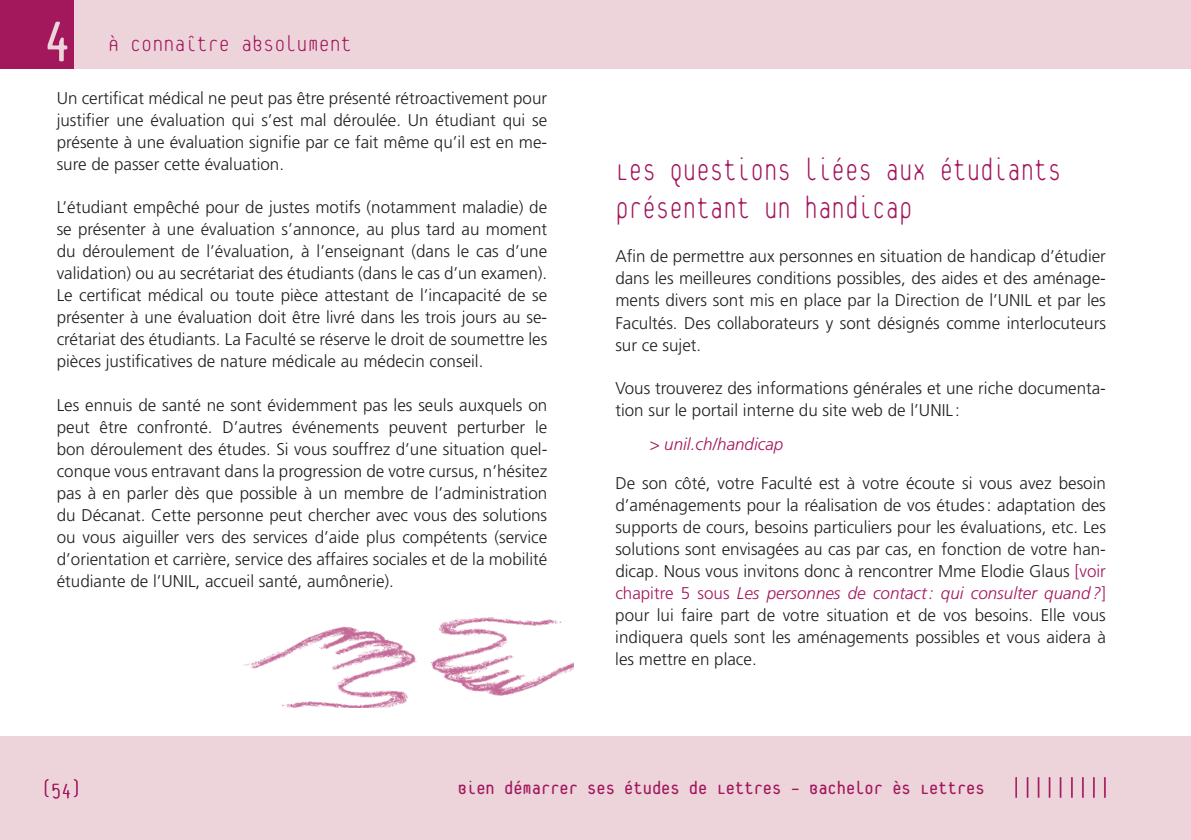
<style>
.page{position:relative;width:1191px;height:840px;background:#fff}
.page>*{position:absolute;margin:0;border:0;box-sizing:border-box;transform-origin:0 0}
.t1{font:60px "Platelet";color:#ecd4da}
.t2{font:100 34px/38px "Platelet";color:#a3175d;scale:.86 1}
.t3{font:100 24px "Platelet";color:#a3175d}
.t4{font:100 22px "Platelet";color:#a3175d}
.t5{font:20px "Platelet";color:#a3175d}
.t6{font:300 17px/22px "Frutiger LT Std";color:#231f20;text-align:justify}
.t7{font:italic 300 17px "Frutiger LT Std";color:#a3175d}
.s1{color:#a3175d}
.s2{font-style:italic;color:#a3175d}
.s3{font-weight:100;font-size:24px}
</style>
<div class="page">
<div style="left:0;top:736px;width:1191px;height:103px;background:#ecd4da"></div>
<div style="left:0;top:0;width:1191px;height:68px;background:#ecd4da"></div>
<div style="left:0;top:0;width:74px;height:68px;background:#a3175d"></div>
<img style="left:244px;top:617px;width:329px;height:90px">
<h1 class="t1" style="left:44px;top:8px;width:29px">4</h1>
<h3 class="t3" style="left:108px;top:34px;width:245px">À connaître absolument</h3>
<p class="t6" style="left:57px;top:87px;width:492px">Un certificat médical ne peut pas être présenté rétroactivement pour justifier une évaluation qui s’est mal déroulée. Un étudiant qui se présente à une évaluation signifie par ce fait même qu’il est en me&shy;sure de passer cette évaluation.</p>
<p class="t6" style="left:57px;top:196px;width:492px">L’étudiant empêché pour de justes motifs (notamment maladie) de se présenter à une évaluation s’annonce, au plus tard au moment du déroulement de l’évaluation, à l’enseignant (dans le cas d’une validation) ou au secrétariat des étudiants (dans le cas d’un examen).<br>Le certificat médical ou toute pièce attestant de l’incapacité de se présenter à une évaluation doit être livré dans les trois jours au se&shy;crétariat des étudiants. La Faculté se réserve le droit de soumettre les pièces justificatives de nature médicale au médecin conseil.</p>
<p class="t6" style="left:57px;top:394px;width:492px">Les ennuis de santé ne sont évidemment pas les seuls auxquels on peut être confronté. D’autres événements peuvent perturber le bon déroulement des études. Si vous souffrez d’une situation quel&shy;conque vous entravant dans la progression de votre cursus, n’hésitez pas à en parler dès que possible à un membre de l’administration du Décanat. Cette personne peut chercher avec vous des solutions ou vous aiguiller vers des services d’aide plus compétents (service d’orientation et carrière, service des affaires sociales et de la mobilité étudiante de l’UNIL, accueil santé, aumônerie).</p>
<h2 class="t2" style="left:615px;top:152px;width:520px">Les questions liées aux étudiants présentant un handicap</h2>
<p class="t6" style="left:615px;top:246px;width:492px">Afin de permettre aux personnes en situation de handicap d’étudier dans les meilleures conditions possibles, des aides et des aménage&shy;ments divers sont mis en place par la Direction de l’UNIL et par les Facultés. Des collaborateurs y sont désignés comme interlocuteurs sur ce sujet.</p>
<p class="t6" style="left:615px;top:377px;width:492px">Vous trouverez des informations générales et une riche documenta&shy;tion sur le portail interne du site web de l’UNIL :</p>
<p class="t7" style="left:649px;top:433px;width:135px">&gt; unil.ch/handicap</p>
<p class="t6" style="left:615px;top:471px;width:492px">De son côté, votre Faculté est à votre écoute si vous avez besoin d’aménagements pour la réalisation de vos études: adaptation des supports de cours, besoins particuliers pour les évaluations, etc. Les solutions sont envisagées au cas par cas, en fonction de votre han&shy;dicap. Nous vous invitons donc à rencontrer Mme Elodie Glaus <span class="s1">[voir chapitre 5 sous</span> <span class="s2">Les personnes de contact: qui consulter quand?</span><span class="s1">] </span>pour lui faire part de votre situation et de vos besoins. Elle vous indiquera quels sont les aménagements possibles et vous aidera à les mettre en place.</p>
<p class="t4" style="left:41px;top:778px;width:42px">(54)</p>
<p class="t5" style="left:458px;top:779px;width:654px">Bien démarrer ses études de Lettres – Bachelor ès Lettres <span class="s3">|||||||||</span></p>
</div>
